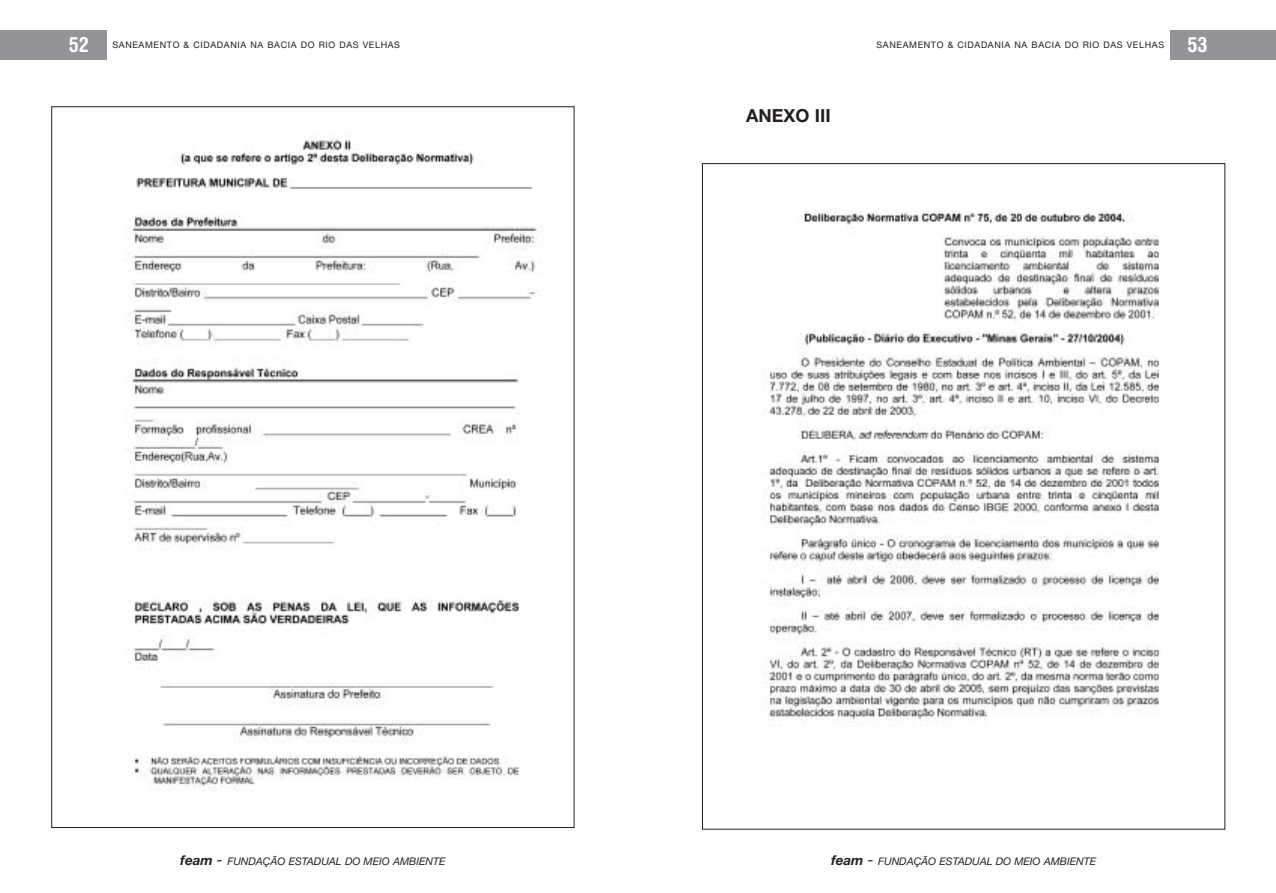
<style>
.page{position:relative;width:1276px;height:893px;background:#fff}
.page>*{position:absolute;margin:0;border:0;box-sizing:border-box;transform-origin:0 0}
.t1{font:700 condensed 21px "Helvetica Rounded";color:#fff}
.t2{font:700 18px "Helvetica Neue";color:#231f1f}
.t3{font:italic 10.5px "Helvetica Neue";color:#231f1f}
.t4{font:9px "Helvetica Neue";letter-spacing:.07em;color:#231f1f}
.s1{font-weight:700;font-size:13.5px}
.s2{font-size:15px}
</style>
<div class="page">
<div style="left:1170px;top:30px;width:106px;height:30px;background:#939497"></div>
<div style="left:0;top:30px;width:107px;height:30px;background:#939497"></div>
<img style="left:761px;top:211px;width:399px;height:515px">
<img style="left:132px;top:138px;width:407px;height:653px">
<h1 class="t1" style="left:69px;top:36px;width:22px">52</h1>
<p class="t4" style="left:112px;top:42px;width:289px">SANEAMENTO &amp; CIDADANIA NA BACIA DO RIO DAS VELHAS</p>
<p class="t3" style="left:180px;top:857px;width:267px"><span class="s1">feam</span> <span class="s2">-</span> FUNDAÇÃO ESTADUAL DO MEIO AMBIENTE</p>
<h2 class="t2" style="left:746px;top:109px;width:86px">ANEXO III</h2>
<p class="t4" style="left:876px;top:42px;width:289px">SANEAMENTO &amp; CIDADANIA NA BACIA DO RIO DAS VELHAS</p>
<h1 class="t1" style="left:1187px;top:36px;width:22px">53</h1>
<p class="t3" style="left:831px;top:857px;width:267px"><span class="s1">feam</span> <span class="s2">-</span> FUNDAÇÃO ESTADUAL DO MEIO AMBIENTE</p>
</div>
